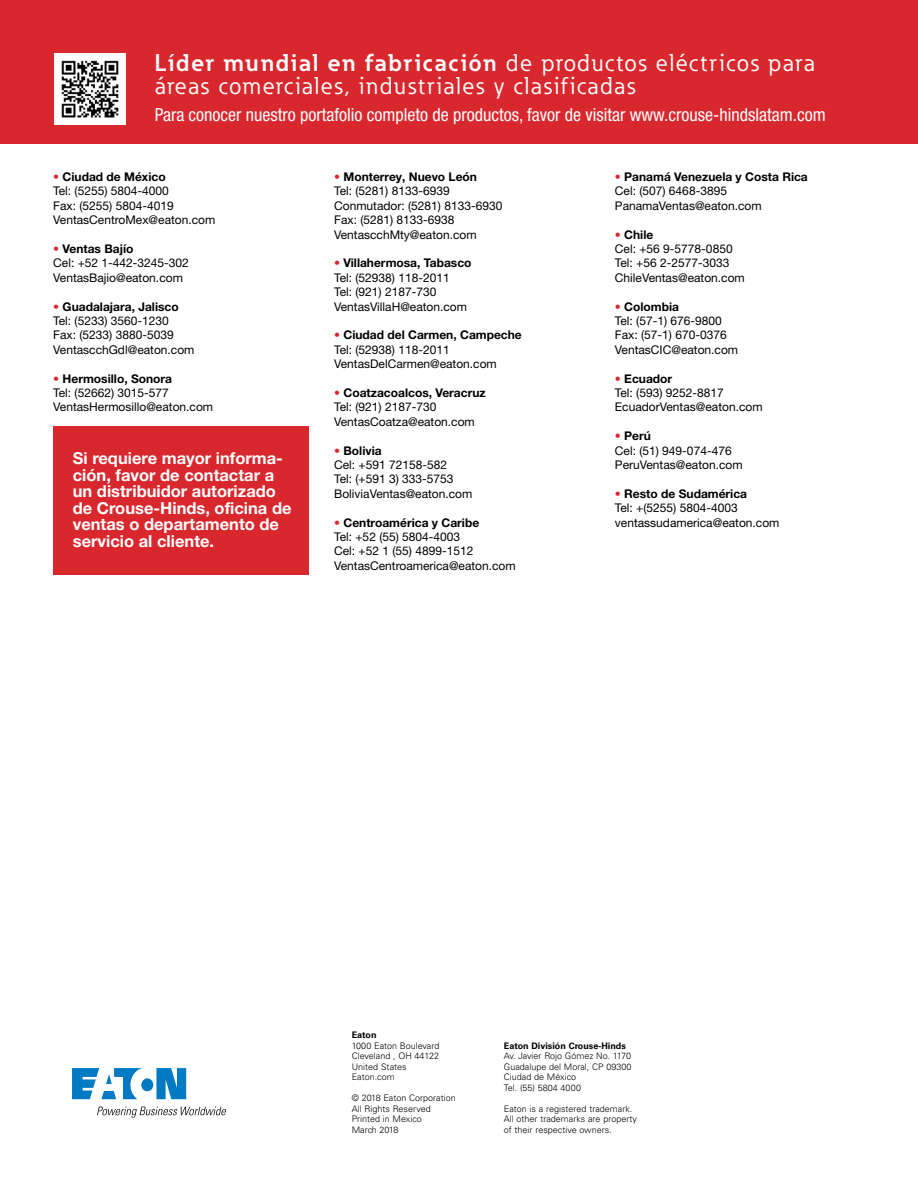
<style>
.page{position:relative;width:918px;height:1188px;background:#fff}
.page>*{position:absolute;margin:0;border:0;box-sizing:border-box;transform-origin:0 0}
.t1{font:24px/22.5px "Eaton";letter-spacing:.07em;color:#fff}
.t2{font:condensed 18px "Helvetica Neue LT Pro";color:#fff}
.t3{font:700 16.5px/16.5px "Helvetica Neue LT Pro";color:#fff}
.t4{font:12px/14.4px "Helvetica Neue LT Pro";color:#000}
.t5{font:300 9px/10.5px "Univers LT Std";color:#000}
.t6{font:700 9px "Univers LT Std";color:#000}
.s1{font-weight:700}
.s2{font-weight:700;color:#d9272e}
</style>
<div class="page">
<div style="left:0;top:0;width:918px;height:143px;background:#d9272e"></div>
<img style="left:55px;top:53px;width:71px;height:71px">
<div style="left:53px;top:426px;width:255px;height:149px;background:#d9272e"></div>
<svg style="left:72px;top:1068px;width:114px;height:31px"></svg>
<svg style="left:97px;top:1107px;width:129px;height:11px"></svg>
<h1 class="t1" style="left:155px;top:52px;width:661px"><span class="s1">Líder mundial en fabricación</span> de productos eléctricos para áreas comerciales, industriales y clasificadas</h1>
<h2 class="t2" style="left:155px;top:104px;width:673px">Para conocer nuestro portafolio completo de productos, favor de visitar www.crouse-hindslatam.com</h2>
<p class="t4" style="left:53px;top:169px;width:164px"><span class="s2">•</span> <span class="s1">Ciudad de México<br></span>Tel: (5255) 5804-4000<br>Fax: (5255) 5804-4019<br>VentasCentroMex@eaton.com</p>
<p class="t4" style="left:53px;top:241px;width:137px"><span class="s2">•</span> <span class="s1">Ventas Bajío<br></span>Cel: +52 1-442-3245-302<br>VentasBajio@eaton.com</p>
<p class="t4" style="left:53px;top:299px;width:143px"><span class="s2">•</span> <span class="s1">Guadalajara, Jalisco<br></span>Tel: (5233) 3560-1230<br>Fax: (5233) 3880-5039<br>VentascchGdl@eaton.com</p>
<p class="t4" style="left:53px;top:371px;width:161px"><span class="s2">•</span> <span class="s1">Hermosillo, Sonora<br></span>Tel: (52662) 3015-577<br>VentasHermosillo@eaton.com</p>
<h3 class="t3" style="left:73px;top:450px;width:220px">Si requiere mayor informa&shy;ción, favor de contactar a un distribuidor autorizado de Crouse-Hinds, oficina de ventas o departamento de servicio al cliente.</h3>
<p class="t4" style="left:334px;top:169px;width:170px"><span class="s2">•</span> <span class="s1">Monterrey, Nuevo León<br></span>Tel: (5281) 8133-6939<br>Conmutador: (5281) 8133-6930<br>Fax: (5281) 8133-6938<br>VentascchMty@eaton.com</p>
<p class="t4" style="left:334px;top:256px;width:139px"><span class="s2">•</span> <span class="s1">Villahermosa, Tabasco<br></span>Tel: (52938) 118-2011<br>Tel: (921) 2187-730<br>VentasVillaH@eaton.com</p>
<p class="t4" style="left:334px;top:328px;width:189px"><span class="s2">•</span> <span class="s1">Ciudad del Carmen, Campeche<br></span>Tel: (52938) 118-2011<br>VentasDelCarmen@eaton.com</p>
<p class="t4" style="left:334px;top:385px;width:153px"><span class="s2">•</span> <span class="s1">Coatzacoalcos, Veracruz<br></span>Tel: (921) 2187-730<br>VentasCoatza@eaton.com</p>
<p class="t4" style="left:334px;top:443px;width:140px"><span class="s2">•</span> <span class="s1">Bolivia<br></span>Cel: +591 72158-582<br>Tel: (+591 3) 333-5753<br>BoliviaVentas@eaton.com</p>
<p class="t4" style="left:334px;top:515px;width:183px"><span class="s2">•</span> <span class="s1">Centroamérica y Caribe<br></span>Tel: +52 (55) 5804-4003<br>Cel: +52 1 (55) 4899-1512<br>VentasCentroamerica@eaton.com</p>
<p class="t4" style="left:615px;top:169px;width:194px"><span class="s2">•</span> <span class="s1">Panamá Venezuela y Costa Rica<br></span>Cel: (507) 6468-3895<br>PanamaVentas@eaton.com</p>
<p class="t4" style="left:615px;top:227px;width:131px"><span class="s2">•</span> <span class="s1">Chile<br></span>Cel: +56 9-5778-0850<br>Tel: +56 2-2577-3033<br>ChileVentas@eaton.com</p>
<p class="t4" style="left:615px;top:299px;width:125px"><span class="s2">•</span> <span class="s1">Colombia<br></span>Tel: (57-1) 676-9800<br>Fax: (57-1) 670-0376<br>VentasCIC@eaton.com</p>
<p class="t4" style="left:615px;top:371px;width:149px"><span class="s2">•</span> <span class="s1">Ecuador<br></span>Tel: (593) 9252-8817<br>EcuadorVentas@eaton.com</p>
<p class="t4" style="left:615px;top:428px;width:129px"><span class="s2">•</span> <span class="s1">Perú<br></span>Cel: (51) 949-074-476<br>PeruVentas@eaton.com</p>
<p class="t4" style="left:615px;top:486px;width:166px"><span class="s2">•</span> <span class="s1">Resto de Sudamérica<br></span>Tel: +(5255) 5804-4003 ventassudamerica@eaton.com</p>
<p class="t6" style="left:352px;top:1030px;width:26px">Eaton</p>
<p class="t5" style="left:352px;top:1040px;width:89px">1000 Eaton Boulevard<br>Cleveland , OH 44122<br>United States<br>Eaton.com</p>
<p class="t5" style="left:352px;top:1093px;width:105px">© 2018 Eaton Corporation<br>All Rights Reserved<br>Printed in Mexico<br>March 2018</p>
<p class="t6" style="left:504px;top:1040px;width:124px">Eaton División Crouse-Hinds</p>
<p class="t5" style="left:504px;top:1051px;width:129px">Av. Javier Rojo Gómez No. 1170<br>Guadalupe del Moral, CP 09300<br>Ciudad de México<br>Tel. (55) 5804 4000</p>
<p class="t5" style="left:504px;top:1103px;width:135px">Eaton is a registered trademark.<br>All other trademarks are property of their respective owners.</p>
</div>
